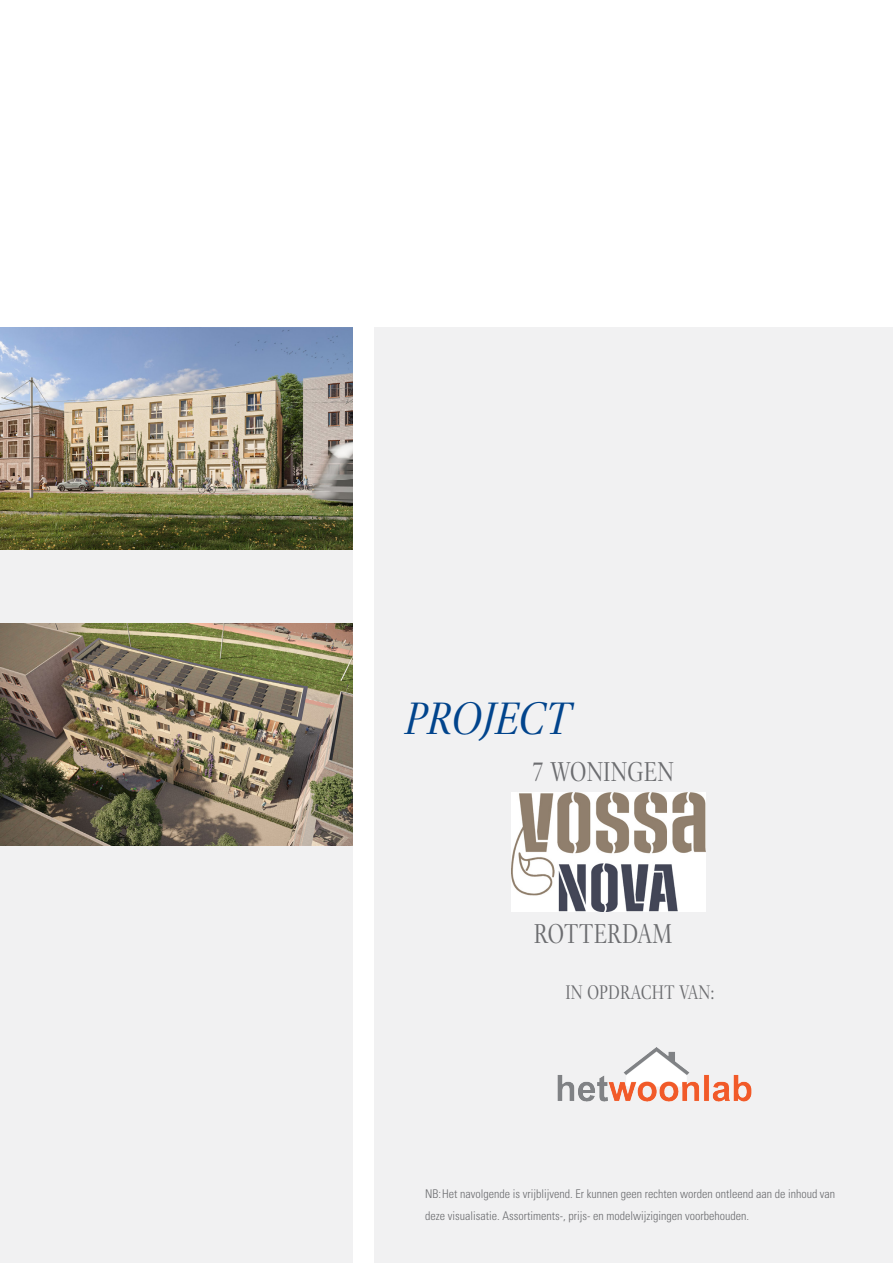
<style>
.page{position:relative;width:893px;height:1263px;background:#fff}
.page>*{position:absolute;margin:0;border:0;box-sizing:border-box;transform-origin:0 0}
.t1{font:italic 45px "Villeroy Boch";letter-spacing:-.01em;color:#01448c}
.t2{font:27px "Villeroy Boch";color:#6c6d70;scale:.85 1}
.t3{font:19.5px "Villeroy Boch";color:#6c6d70;scale:.85 1}
.t4{font:300 condensed 12px/22.5px "Univers LT Std";color:#6c6d70}
</style>
<div class="page">
<div style="left:374px;top:327px;width:519px;height:936px;background:#f1f1f2"></div>
<div style="left:0;top:327px;width:353px;height:936px;background:#f1f1f2"></div>
<img style="left:557px;top:1048px;width:195px;height:54px">
<img style="left:0;top:623px;width:353px;height:222px">
<img style="left:0;top:327px;width:353px;height:223px">
<img style="left:512px;top:792px;width:194px;height:119px">
<p class="t1" style="left:405px;top:690px;width:167px">PROJECT</p>
<p class="t2" style="left:532px;top:754px;width:168px">7 WONINGEN</p>
<p class="t2" style="left:534px;top:916px;width:165px">ROTTERDAM</p>
<p class="t3" style="left:566px;top:980px;width:177px">IN OPDRACHT VAN:</p>
<p class="t4" style="left:425px;top:1182px;width:412px">NB:Het navolgende is vrijblijvend. Er kunnen geen rechten worden ontleend aan de inhoud van deze visualisatie. Assortiments-, prijs- en modelwijzigingen voorbehouden.</p>
</div>
